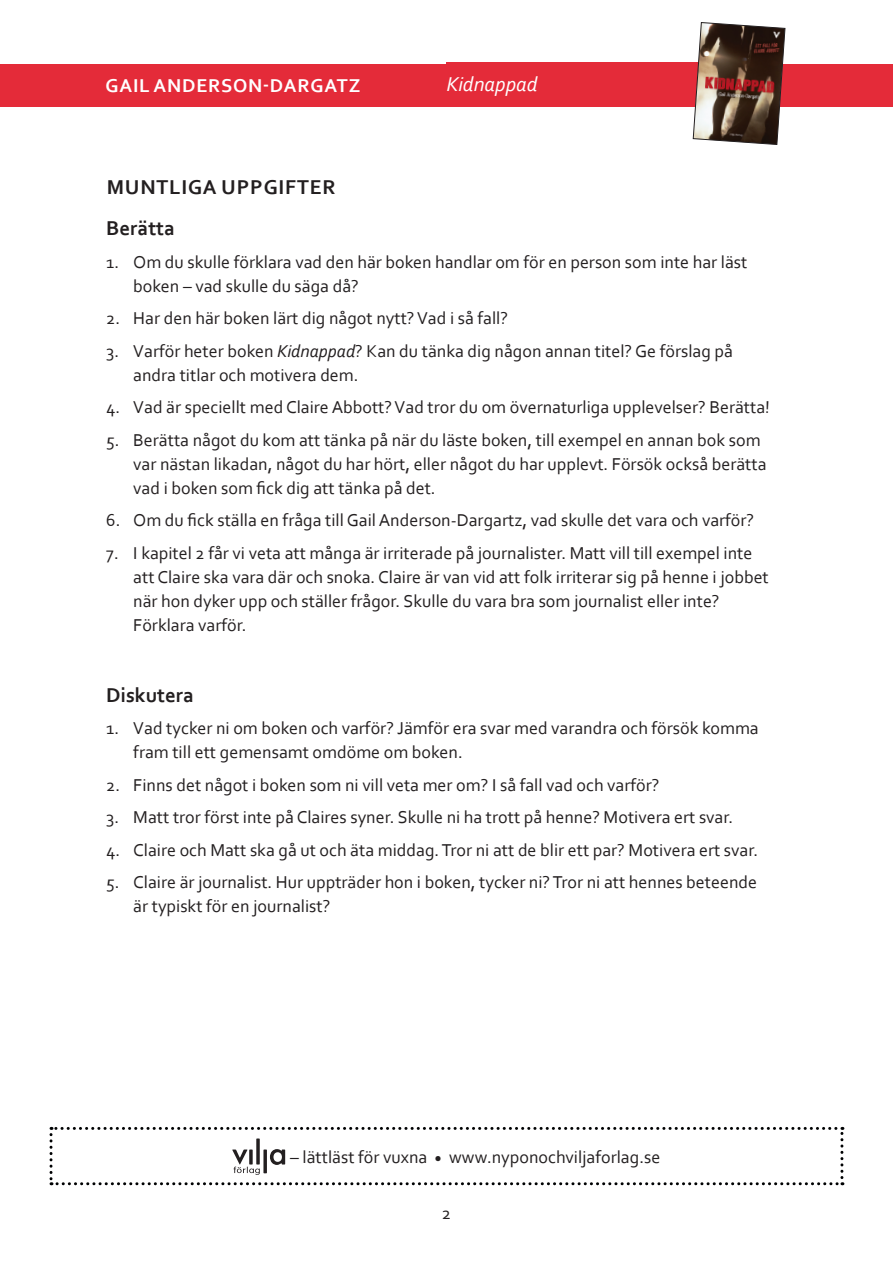
<style>
.page{position:relative;width:893px;height:1263px;background:#fff}
.page>*{position:absolute;margin:0;border:0;box-sizing:border-box;transform-origin:0 0}
.Huvudrubrik{font:700 21px "Corbel";letter-spacing:.04em;color:#231f20}
.t1{font:italic 21px "Corbel";color:#fff}
.Underrubrik{font:700 21px "Corbel";color:#231f20}
.Underrubrik_-_efter{font:700 21px "Corbel";color:#231f20}
.t2{font:700 19.5px "Corbel";letter-spacing:.04em;color:#fff}
.t3{font:18px/24px "Corbel";color:#231f20}
.s1{font-style:italic}
</style>
<div class="page">
<div style="left:0;top:64px;width:893px;height:42px;background:#e42b39"></div>
<div style="left:446px;top:62px;width:287px;height:43px;background:#e42b39"></div>
<img style="left:693px;top:22px;width:92px;height:123px">
<svg style="left:50px;top:1127px;width:793px;height:58px"></svg>
<p class="t2" style="left:106px;top:74px;width:256px">GAIL ANDERSON-DARGATZ</p>
<p class="t1" style="left:446px;top:71px;width:93px">Kidnappad</p>
<p class="Huvudrubrik" style="left:107px;top:174px;width:230px">MUNTLIGA UPPGIFTER</p>
<p class="Underrubrik_-_efter" style="left:106px;top:215px;width:70px">Berätta</p>
<p class="t3" style="left:133px;top:249px;width:616px;text-indent:-27px">1. Om du skulle förklara vad den här boken handlar om för en person som inte har läst boken – vad skulle du säga då?</p>
<p class="t3" style="left:106px;top:306px;width:403px">2. Har den här boken lärt dig något nytt? Vad i så fall?</p>
<p class="t3" style="left:133px;top:338px;width:601px;text-indent:-27px">3. Varför heter boken <span class="s1">Kidnappad</span>? Kan du tänka dig någon annan titel? Ge förslag på andra titlar och motivera dem.</p>
<p class="t3" style="left:106px;top:395px;width:665px">4. Vad är speciellt med Claire Abbott? Vad tror du om övernaturliga upplevelser? Berätta!</p>
<p class="t3" style="left:133px;top:427px;width:635px;text-indent:-27px">5. Berätta något du kom att tänka på när du läste boken, till exempel en annan bok som var nästan likadan, något du har hört, eller något du har upplevt. Försök också berätta vad i boken som fick dig att tänka på det.</p>
<p class="t3" style="left:106px;top:508px;width:649px">6. Om du fick ställa en fråga till Gail Anderson-Dargartz, vad skulle det vara och varför?</p>
<p class="t3" style="left:133px;top:540px;width:637px;text-indent:-27px">7. I kapitel 2 får vi veta att många är irriterade på journalister. Matt vill till exempel inte att Claire ska vara där och snoka. Claire är van vid att folk irriterar sig på henne i jobbet när hon dyker upp och ställer frågor. Skulle du vara bra som journalist eller inte?<br>Förklara varför.</p>
<p class="Underrubrik" style="left:106px;top:682px;width:89px">Diskutera</p>
<p class="t3" style="left:133px;top:716px;width:627px;text-indent:-27px">1. Vad tycker ni om boken och varför? Jämför era svar med varandra och försök komma fram till ett gemensamt omdöme om boken.</p>
<p class="t3" style="left:106px;top:772px;width:555px">2. Finns det något i boken som ni vill veta mer om? I så fall vad och varför?</p>
<p class="t3" style="left:106px;top:805px;width:628px">3. Matt tror först inte på Claires syner. Skulle ni ha trott på henne? Motivera ert svar.</p>
<p class="t3" style="left:106px;top:837px;width:653px">4. Claire och Matt ska gå ut och äta middag. Tror ni att de blir ett par? Motivera ert svar.</p>
<p class="t3" style="left:133px;top:870px;width:625px;text-indent:-27px">5. Claire är journalist. Hur uppträder hon i boken, tycker ni? Tror ni att hennes beteende är typiskt för en journalist?</p>
<p class="t3" style="left:290px;top:1144px;width:372px">– lättläst för vuxna <sub>•</sub> www.nyponochviljaforlag.se</p>
<p class="t3" style="left:442px;top:1200px;width:11px">2</p>
</div>
